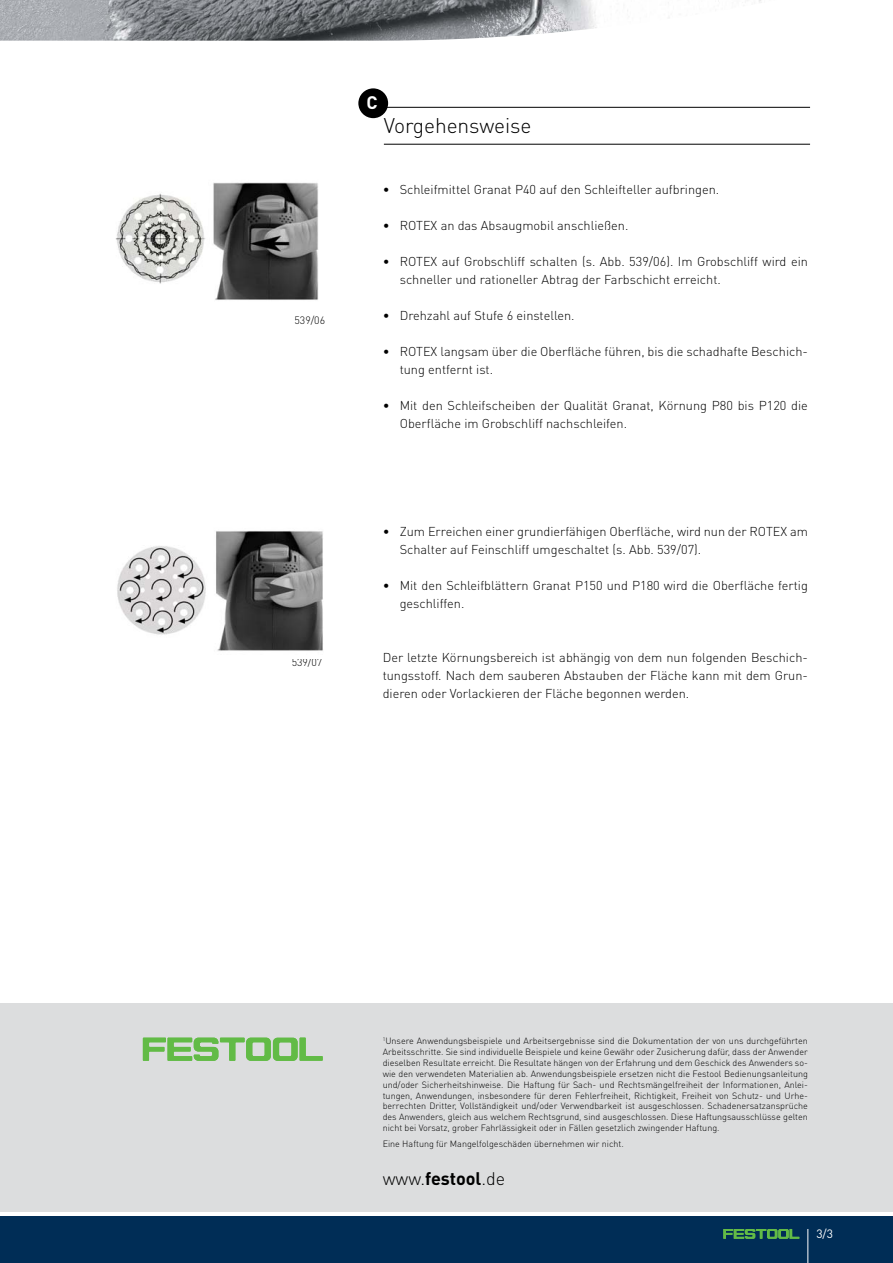
<style>
.page{position:relative;width:893px;height:1263px;background:#fff}
.page>*{position:absolute;margin:0;border:0;box-sizing:border-box;transform-origin:0 0}
.t1{font:300 21px "DIN Pro";letter-spacing:-.005em;color:#000}
.t2{font:300 18px "DIN Pro";color:#000}
.t3{font:700 18px "DIN Pro";color:#fff}
.t4{font:300 12.75px/18px "DIN Pro";color:#000}
.t5{font:12px "DIN Pro";color:#fff}
.t6{font:300 10.65px "DIN Pro";letter-spacing:-.005em;color:#000}
.t7{font:300 9px/10.8px "DIN Pro";color:#000;text-align:justify}
.s1{font-weight:700}
</style>
<div class="page">
<div style="left:0;top:1216px;width:893px;height:47px;background:#002d56"></div>
<svg style="left:723px;top:1229px;width:76px;height:10px"></svg>
<hr style="left:807px;top:1229px;width:1px;height:34px;background:#fff">
<div style="left:0;top:1003px;width:893px;height:209px;background:#dcddde"></div>
<svg style="left:143px;top:1037px;width:180px;height:24px"></svg>
<img style="left:0;top:0;width:761px;height:41px">
<div style="left:358px;top:88px;width:30px;height:30px;background:#000;border-radius:50%"></div>
<hr style="left:384px;top:107px;width:426px;height:1px;background:#000">
<hr style="left:384px;top:144px;width:426px;height:1px;background:#000">
<img style="left:115px;top:182px;width:204px;height:118px">
<img style="left:117px;top:530px;width:206px;height:121px">
<p class="t6" style="left:295px;top:313px;width:32px">539/06</p>
<p class="t6" style="left:292px;top:655px;width:32px">539/07</p>
<h2 class="t3" style="left:367px;top:90px;width:13px">C</h2>
<h1 class="t1" style="left:384px;top:111px;width:149px">Vorgehensweise</h1>
<h3 class="t4" style="left:383px;top:180px;width:338px">• Schleifmittel Granat P40 auf den Schleifteller aufbringen.</h3>
<h3 class="t4" style="left:383px;top:216px;width:247px">• ROTEX an das Absaugmobil anschließen.</h3>
<h3 class="t4" style="left:400px;top:252px;width:410px;text-indent:-17px">• ROTEX auf Grobschliff schalten (s. Abb. 539/06). Im Grobschliff wird ein schneller und rationeller Abtrag der Farbschicht erreicht.</h3>
<h3 class="t4" style="left:383px;top:306px;width:193px">• Drehzahl auf Stufe 6 einstellen.</h3>
<h3 class="t4" style="left:400px;top:342px;width:410px;text-indent:-17px">• ROTEX langsam über die Oberfläche führen, bis die schadhafte Beschich&shy;tung entfernt ist.</h3>
<h3 class="t4" style="left:400px;top:396px;width:410px;text-indent:-17px">• Mit den Schleifscheiben der Qualität Granat, Körnung P80 bis P120 die<br>Oberfläche im Grobschliff nachschleifen.</h3>
<h3 class="t4" style="left:400px;top:522px;width:410px;text-indent:-17px">• Zum Erreichen einer grundierfähigen Oberfläche, wird nun der ROTEX am<br>Schalter auf Feinschliff umgeschaltet (s. Abb. 539/07).</h3>
<h3 class="t4" style="left:400px;top:576px;width:410px;text-indent:-17px">• Mit den Schleifblättern Granat P150 und P180 wird die Oberfläche fertig geschliffen.</h3>
<h3 class="t4" style="left:383px;top:648px;width:427px;text-align:justify">Der letzte Körnungsbereich ist abhängig von dem nun folgenden Beschich&shy;tungsstoff. Nach dem sauberen Abstauben der Fläche kann mit dem Grun&shy;dieren oder Vorlackieren der Fläche begonnen werden.</h3>
<p class="t7" style="left:383px;top:1035px;width:427px"><sup>1</sup>Unsere Anwendungsbeispiele und Arbeitsergebnisse sind die Dokumentation der von uns durchgeführten Arbeitsschritte. Sie sind individuelle Beispiele und keine Gewähr oder Zusicherung dafür, dass der Anwender dieselben Resultate erreicht. Die Resultate hängen von der Erfahrung und dem Geschick des Anwenders so&shy;wie den verwendeten Materialien ab. Anwendungsbeispiele ersetzen nicht die Festool Bedienungsanleitung und/oder Sicherheitshinweise. Die Haftung für Sach- und Rechtsmängelfreiheit der Informationen, Anlei&shy;tungen, Anwendungen, insbesondere für deren Fehlerfreiheit, Richtigkeit, Freiheit von Schutz- und Urhe&shy;berrechten Dritter, Vollständigkeit und/oder Verwendbarkeit ist ausgeschlossen. Schadenersatzansprüche des Anwenders, gleich aus welchem Rechtsgrund, sind ausgeschlossen. Diese Haftungsausschlüsse gelten nicht bei Vorsatz, grober Fahrlässigkeit oder in Fällen gesetzlich zwingender Haftung.</p>
<p class="t7" style="left:383px;top:1138px;width:243px">Eine Haftung für Mangelfolgeschäden übernehmen wir nicht.</p>
<h2 class="t2" style="left:383px;top:1166px;width:124px">www.<span class="s1">festool</span>.de</h2>
<h3 class="t5" style="left:816px;top:1225px;width:18px">3/3</h3>
</div>
